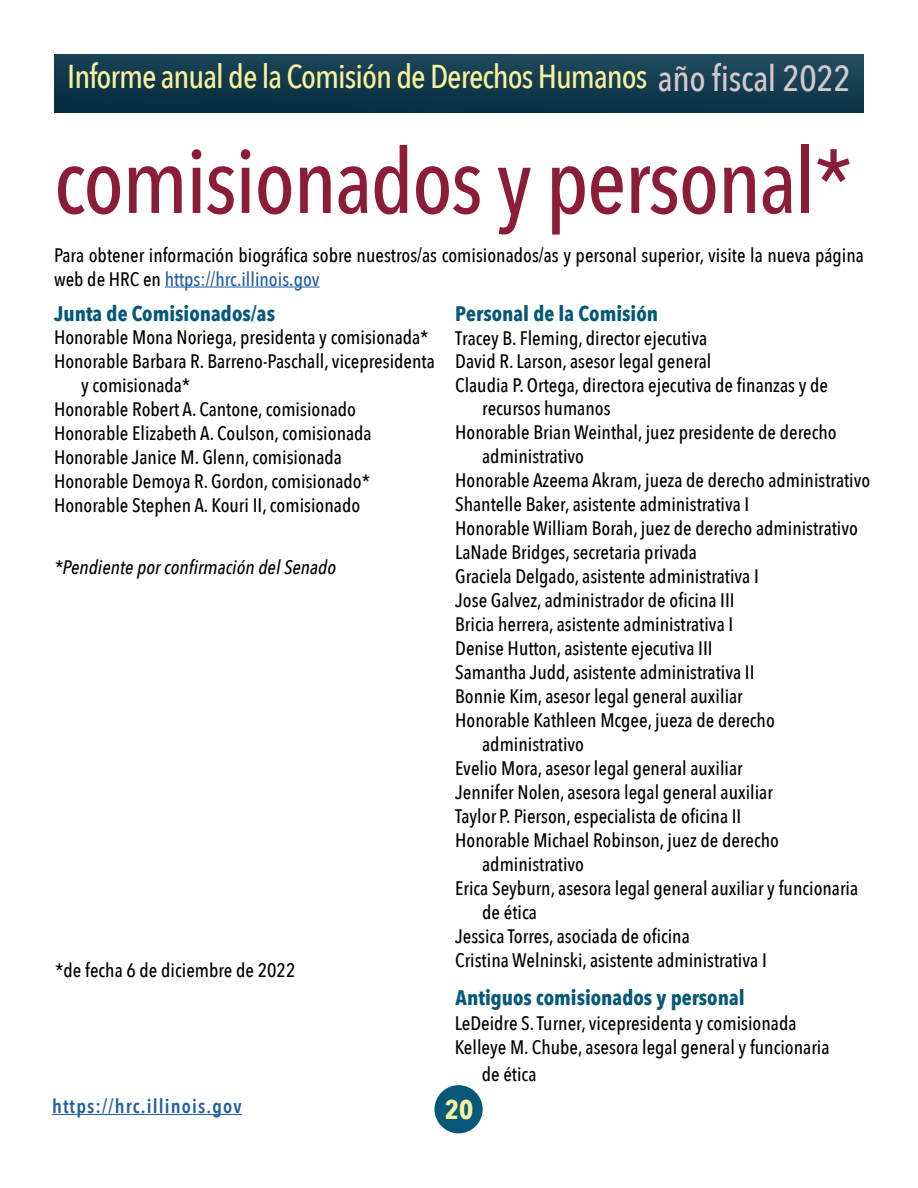
<style>
.page{position:relative;width:918px;height:1188px;background:#fff}
.page>*{position:absolute;margin:0;border:0;box-sizing:border-box;transform-origin:0 0}
.Heading{font:500 90px "Avenir Next Condensed";letter-spacing:-.02em;color:#8c1d38}
.t1{font:500 33px "Avenir Next Condensed";letter-spacing:-.03em;color:#f7f19d}
.t2{font:700 27px "Avenir Next Condensed";color:#f7f19d}
.Sub-Heading{font:700 21px "Avenir Next Condensed";color:#055877}
.t3{font:500 19.5px/23.4px "Avenir Next Condensed";color:#000}
.t4{font:italic 500 19.5px "Avenir Next Condensed";color:#000}
.t5{font:600 19.5px "Avenir Next Condensed";letter-spacing:.06em;color:#215e9e}
.s1{font-size:36px;color:#d2c9ca}
.s2{color:#215e9e}
</style>
<div class="page">
<hr style="left:165px;top:287px;width:155px;height:1px;background:#215e9e">
<div style="left:434px;top:1085px;width:49px;height:48px;background:#055877;border-radius:50%"></div>
<hr style="left:52px;top:1114px;width:190px;height:1px;background:#215e9e">
<img style="left:54px;top:54px;width:810px;height:58px">
<h2 class="t1" style="left:67px;top:56px;width:785px">Informe anual de la Comisión de Derechos Humanos <span class="s1">año fiscal 2022</span></h2>
<p class="Heading" style="left:54px;top:127px;width:801px">comisionados y personal*</p>
<p class="t3" style="left:54px;top:244px;width:812px">Para obtener información biográfica sobre nuestros/as comisionados/as y personal superior, visite la nueva página web de HRC en <span class="s2">https://hrc.illinois.gov</span></p>
<p class="Sub-Heading" style="left:54px;top:301px;width:223px">Junta de Comisionados/as</p>
<p class="t3" style="left:54px;top:325px;width:376px">Honorable Mona Noriega, presidenta y comisionada*</p>
<p class="t3" style="left:54px;top:349px;width:382px">Honorable Barbara R. Barreno-Paschall, vicepresidenta</p>
<p class="t3" style="left:81px;top:373px;width:111px">y comisionada*</p>
<p class="t3" style="left:54px;top:397px;width:304px">Honorable Robert A. Cantone, comisionado</p>
<p class="t3" style="left:54px;top:421px;width:319px">Honorable Elizabeth A. Coulson, comisionada</p>
<p class="t3" style="left:54px;top:445px;width:289px">Honorable Janice M. Glenn, comisionada</p>
<p class="t3" style="left:54px;top:469px;width:318px">Honorable Demoya R. Gordon, comisionado*</p>
<p class="t3" style="left:54px;top:493px;width:308px">Honorable Stephen A. Kouri II, comisionado</p>
<p class="t4" style="left:54px;top:555px;width:284px">*Pendiente por confirmación del Senado</p>
<p class="t3" style="left:55px;top:959px;width:242px">*de fecha 6 de diciembre de 2022</p>
<p class="Sub-Heading" style="left:455px;top:301px;width:204px">Personal de la Comisión</p>
<p class="t3" style="left:455px;top:326px;width:253px">Tracey B. Fleming, director ejecutiva</p>
<p class="t3" style="left:455px;top:350px;width:258px">David R. Larson, asesor legal general</p>
<p class="t3" style="left:455px;top:373px;width:374px">Claudia P. Ortega, directora ejecutiva de finanzas y de</p>
<p class="t3" style="left:482px;top:397px;width:130px">recursos humanos</p>
<p class="t3" style="left:455px;top:421px;width:383px">Honorable Brian Weinthal, juez presidente de derecho</p>
<p class="t3" style="left:482px;top:445px;width:103px">administrativo</p>
<p class="t3" style="left:455px;top:469px;width:417px">Honorable Azeema Akram, jueza de derecho administrativo</p>
<p class="t3" style="left:455px;top:493px;width:296px">Shantelle Baker, asistente administrativa I</p>
<p class="t3" style="left:455px;top:517px;width:404px">Honorable William Borah, juez de derecho administrativo</p>
<p class="t3" style="left:455px;top:541px;width:243px">LaNade Bridges, secretaria privada</p>
<p class="t3" style="left:455px;top:565px;width:305px">Graciela Delgado, asistente administrativa I</p>
<p class="t3" style="left:455px;top:589px;width:281px">Jose Galvez, administrador de oficina III</p>
<p class="t3" style="left:455px;top:613px;width:280px">Bricia herrera, asistente administrativa I</p>
<p class="t3" style="left:455px;top:637px;width:259px">Denise Hutton, asistente ejecutiva III</p>
<p class="t3" style="left:455px;top:661px;width:301px">Samantha Judd, asistente administrativa II</p>
<p class="t3" style="left:455px;top:685px;width:289px">Bonnie Kim, asesor legal general auxiliar</p>
<p class="t3" style="left:455px;top:709px;width:321px">Honorable Kathleen Mcgee, jueza de derecho</p>
<p class="t3" style="left:482px;top:733px;width:103px">administrativo</p>
<p class="t3" style="left:455px;top:757px;width:289px">Evelio Mora, asesor legal general auxiliar</p>
<p class="t3" style="left:455px;top:781px;width:319px">Jennifer Nolen, asesora legal general auxiliar</p>
<p class="t3" style="left:455px;top:805px;width:288px">Taylor P. Pierson, especialista de oficina II</p>
<p class="t3" style="left:455px;top:829px;width:325px">Honorable Michael Robinson, juez de derecho</p>
<p class="t3" style="left:482px;top:853px;width:103px">administrativo</p>
<p class="t3" style="left:455px;top:877px;width:405px">Erica Seyburn, asesora legal general auxiliar y funcionaria</p>
<p class="t3" style="left:482px;top:901px;width:56px">de ética</p>
<p class="t3" style="left:455px;top:925px;width:236px">Jessica Torres, asociada de oficina</p>
<p class="t3" style="left:455px;top:949px;width:313px">Cristina Welninski, asistente administrativa I</p>
<p class="Sub-Heading" style="left:456px;top:985px;width:291px">Antiguos comisionados y personal</p>
<p class="t3" style="left:455px;top:1011px;width:376px;line-height:24.6px">LeDeidre S. Turner, vicepresidenta y comisionada<br>Kelleye M. Chube, asesora legal general y funcionaria</p>
<p class="t3" style="left:482px;top:1062px;width:56px">de ética</p>
<p class="t5" style="left:52px;top:1089px;width:191px">https://hrc.illinois.gov</p>
<h3 class="t2" style="left:445px;top:1093px;width:30px">20</h3>
</div>
